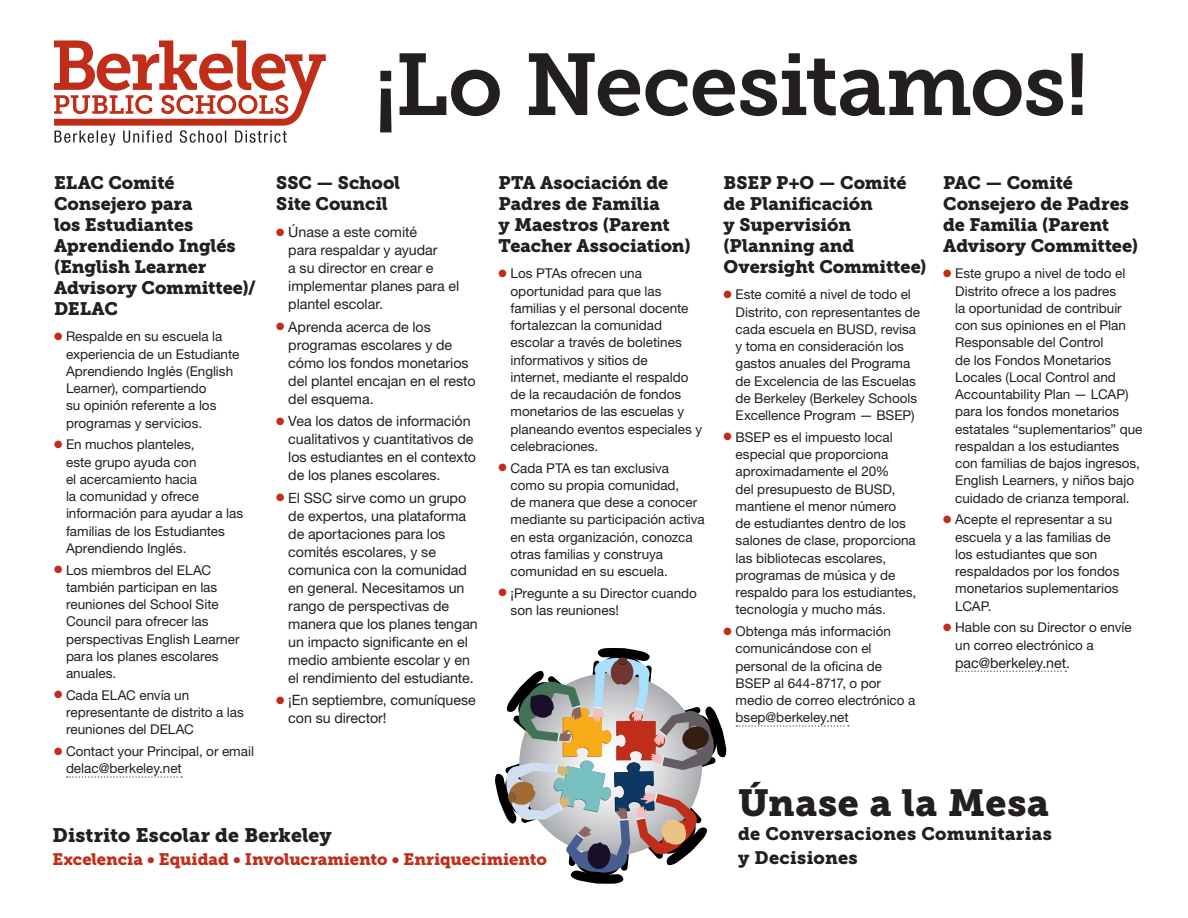
<style>
.page{position:relative;width:1188px;height:918px;background:#fff}
.page>*{position:absolute;margin:0;border:0;box-sizing:border-box;transform-origin:0 0}
.t1{font:87px "Museo Slab 700";letter-spacing:-.015em;color:#231f20}
.t2{font:37.5px "Museo Slab 900";letter-spacing:.015em;color:#231f20}
.t3{font:19.5px "Museo Slab 900";letter-spacing:.005em;color:#231f20}
.t4{font:18px/21px "Museo Slab 900";letter-spacing:-.005em;color:#231f20}
.t5{font:18px/24px "Museo Slab 900";letter-spacing:.015em;color:#231f20}
.t6{font:16.5px "Museo Slab 900";color:#c02d19}
.t7{font:14.25px/18px "Helvetica Neue LT Std";letter-spacing:-.005em;color:#231f20}
.t8{font:13.5px/17.2px "Helvetica Neue LT Std";color:#231f20}
.s1{color:#c02d19}
</style>
<div class="page">
<svg style="left:54px;top:40px;width:272px;height:106px"></svg>
<svg style="left:67px;top:776px;width:115px;height:2px"></svg>
<svg style="left:736px;top:725px;width:113px;height:2px"></svg>
<svg style="left:956px;top:670px;width:110px;height:2px"></svg>
<svg style="left:495px;top:648px;width:232px;height:236px"></svg>
<h3 class="t4" style="left:54px;top:172px;width:204px">ELAC Comité<br>Consejero para<br>los Estudiantes<br>Aprendiendo Inglés (English Learner<br>Advisory Committee)/<br>DELAC</h3>
<p class="t8" style="left:66px;top:328px;width:175px;text-indent:-12px"><span class="s1">●</span> Respalde en su escuela la experiencia de un Estudiante<br>Aprendiendo Inglés (English<br>Learner), compartiendo<br>su opinión referente a los programas y servicios.</p>
<p class="t8" style="left:66px;top:436px;width:179px;text-indent:-12px"><span class="s1">●</span> En muchos planteles,<br>este grupo ayuda con<br>el acercamiento hacia<br>la comunidad y ofrece información para ayudar a las familias de los Estudiantes<br>Aprendiendo Inglés.</p>
<p class="t8" style="left:66px;top:561px;width:175px;text-indent:-12px"><span class="s1">●</span> Los miembros del ELAC también participan en las reuniones del School Site<br>Council para ofrecer las perspectivas English Learner para los planes escolares anuales.</p>
<p class="t8" style="left:66px;top:686px;width:179px;text-indent:-12px"><span class="s1">●</span> Cada ELAC envía un representante de distrito a las reuniones del DELAC</p>
<p class="t8" style="left:66px;top:742px;width:190px;text-indent:-12px"><span class="s1">●</span> Contact your Principal, or email delac@berkeley.net</p>
<h1 class="t1" style="left:374px;top:36px;width:716px">¡Lo Necesitamos!</h1>
<h3 class="t4" style="left:276px;top:172px;width:125px">SSC — School<br>Site Council</h3>
<p class="t7" style="left:288px;top:223px;width:173px;text-indent:-12px"><span class="s1">●</span> Únase a este comité<br>para respaldar y ayudar<br>a su director en crear e implementar planes para el plantel escolar.</p>
<p class="t7" style="left:288px;top:317px;width:189px;text-indent:-12px"><span class="s1">●</span> Aprenda acerca de los programas escolares y de cómo los fondos monetarios del plantel encajan en el resto del esquema.</p>
<p class="t7" style="left:288px;top:412px;width:189px;text-indent:-12px"><span class="s1">●</span> Vea los datos de información cualitativos y cuantitativos de los estudiantes en el contexto de los planes escolares.</p>
<p class="t7" style="left:288px;top:488px;width:191px;text-indent:-12px"><span class="s1">●</span> El SSC sirve como un grupo de expertos, una plataforma de aportaciones para los comités escolares, y se comunica con la comunidad en general. Necesitamos un rango de perspectivas de manera que los planes tengan un impacto significante en el medio ambiente escolar y en el rendimiento del estudiante.</p>
<p class="t7" style="left:288px;top:691px;width:189px;text-indent:-12px"><span class="s1">●</span> ¡En septiembre, comuníquese con su director!</p>
<h3 class="t4" style="left:499px;top:172px;width:194px">PTA Asociación de<br>Padres de Familia<br>y Maestros (Parent<br>Teacher Association)</h3>
<p class="t8" style="left:511px;top:265px;width:193px;text-indent:-12px"><span class="s1">●</span> Los PTAs ofrecen una oportunidad para que las familias y el personal docente fortalezcan la comunidad escolar a través de boletines informativos y sitios de<br>internet, mediante el respaldo de la recaudación de fondos monetarios de las escuelas y planeando eventos especiales y celebraciones.</p>
<p class="t8" style="left:511px;top:459px;width:196px;text-indent:-12px"><span class="s1">●</span> Cada PTA es tan exclusiva como su propia comunidad,<br>de manera que dese a conocer mediante su participación activa en esta organización, conozca otras familias y construya comunidad en su escuela.</p>
<p class="t8" style="left:511px;top:584px;width:188px;text-indent:-12px"><span class="s1">●</span> ¡Pregunte a su Director cuando son las reuniones!</p>
<h3 class="t4" style="left:724px;top:172px;width:204px">BSEP P+O — Comité de Planificación<br>y Supervisión (Planning and<br>Oversight Committee)</h3>
<p class="t8" style="left:736px;top:286px;width:186px;text-indent:-12px"><span class="s1">●</span> Este comité a nivel de todo el<br>Distrito, con representantes de cada escuela en BUSD, revisa y toma en consideración los gastos anuales del Programa de Excelencia de las Escuelas de Berkeley (Berkeley Schools<br>Excellence Program — BSEP)</p>
<p class="t8" style="left:736px;top:428px;width:182px;text-indent:-12px"><span class="s1">●</span> BSEP es el impuesto local especial que proporciona aproximadamente el 20%<br>del presupuesto de BUSD, mantiene el menor número<br>de estudiantes dentro de los salones de clase, proporciona las bibliotecas escolares, programas de música y de respaldo para los estudiantes, tecnología y mucho más.</p>
<p class="t8" style="left:736px;top:622px;width:181px;text-indent:-12px"><span class="s1">●</span> Obtenga más información comunicándose con el personal de la oficina de<br>BSEP al 644-8717, o por medio de correo electrónico a bsep@berkeley.net</p>
<h3 class="t4" style="left:943px;top:172px;width:196px">PAC — Comité<br>Consejero de Padres de Familia (Parent<br>Advisory Committee)</h3>
<p class="t8" style="left:955px;top:265px;width:189px;text-indent:-12px"><span class="s1">●</span> Este grupo a nivel de todo el<br>Distrito ofrece a los padres<br>la oportunidad de contribuir con sus opiniones en el Plan<br>Responsable del Control<br>de los Fondos Monetarios<br>Locales (Local Control and<br>Accountability Plan — LCAP) para los fondos monetarios estatales “suplementarios” que respaldan a los estudiantes con familias de bajos ingresos,<br>English Learners, y niños bajo cuidado de crianza temporal.</p>
<p class="t8" style="left:955px;top:511px;width:166px;text-indent:-12px"><span class="s1">●</span> Acepte el representar a su escuela y a las familias de los estudiantes que son respaldados por los fondos monetarios suplementarios<br>LCAP.</p>
<p class="t8" style="left:955px;top:619px;width:178px;text-indent:-12px"><span class="s1">●</span> Hable con su Director o envíe un correo electrónico a</p>
<p class="t7" style="left:955px;top:653px;width:116px">pac@berkeley.net.</p>
<h3 class="t3" style="left:52px;top:824px;width:281px">Distrito Escolar de Berkeley</h3>
<p class="t6" style="left:52px;top:849px;width:496px">Excelencia • Equidad • Involucramiento • Enriquecimiento</p>
<h2 class="t2" style="left:738px;top:781px;width:312px">Únase a la Mesa</h2>
<h3 class="t5" style="left:738px;top:822px;width:315px">de Conversaciones Comunitarias y Decisiones</h3>
</div>
